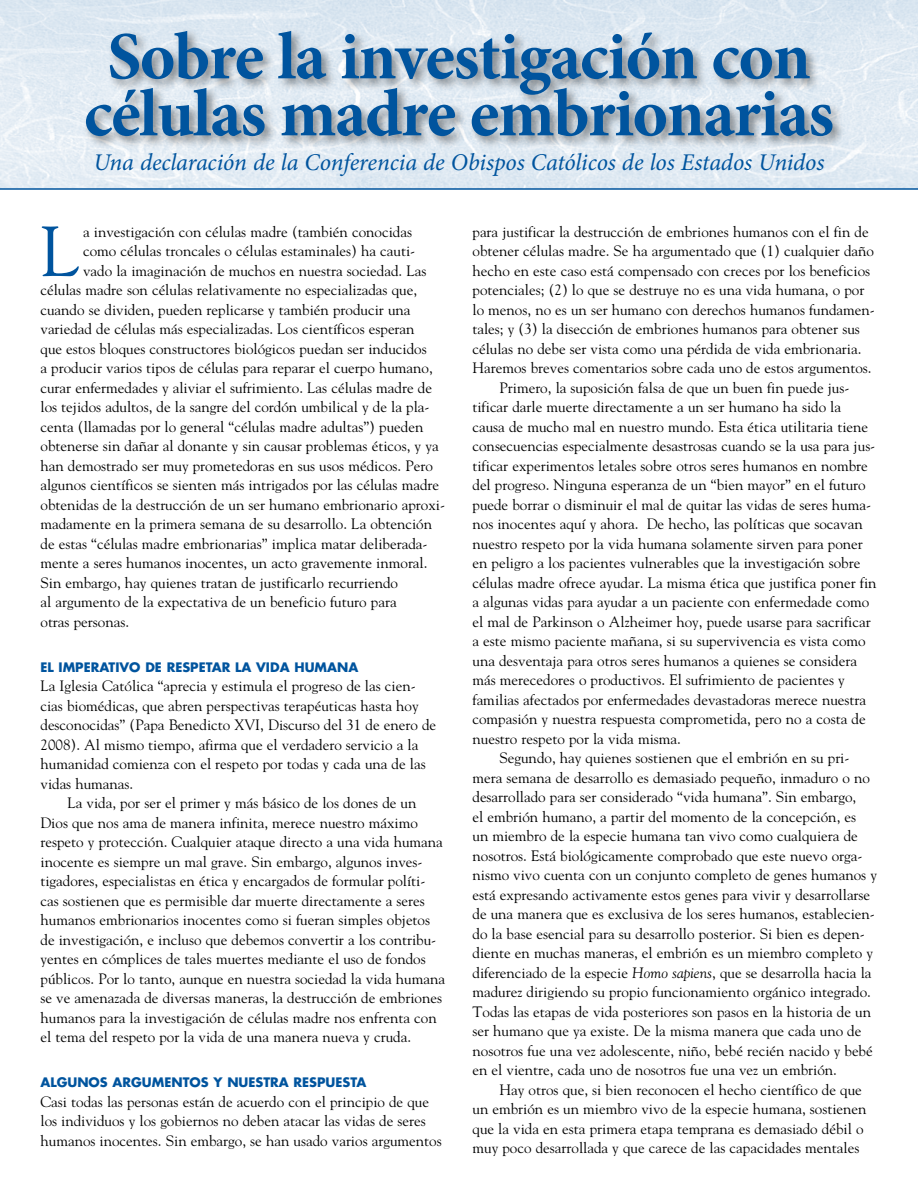
<style>
.page{position:relative;width:918px;height:1188px;background:#fff}
.page>*{position:absolute;margin:0;border:0;box-sizing:border-box;transform-origin:0 0}
.t1{font:70.35px "Goudy";color:#00549e}
.t2{font:700 67.5px/57px "Minion Pro";letter-spacing:-.02em;color:#00549e;text-align:center}
.t3{font:italic 24px "Minion Pro";letter-spacing:-.005em;color:#00549e}
.t4{font:15px/19.5px "Goudy";color:#000}
.t5{font:700 12.75px "Futura";color:#00549e}
.s1{font-style:italic}
</style>
<div class="page">
<img style="left:0;top:0;width:918px;height:188px">
<div style="left:81px;top:27px;width:766px;height:124px;background:#000;opacity:.45"></div>
<hr style="left:0;top:188px;width:918px;height:2px;background:#00549e">
<h2 class="t2" style="left:84px;top:27px;width:752px">Sobre la investigación con células madre embrionarias</h2>
<h3 class="t3" style="left:94px;top:146px;width:732px">Una declaración de la Conferencia de Obispos Católicos de los Estados Unidos</h3>
<h1 class="t1" style="left:40px;top:208px;width:41px">L</h1>
<p class="t4" style="left:83px;top:222px;width:330px">a investigación con células madre (también conocidas</p>
<p class="t4" style="left:83px;top:241px;width:334px">como células troncales o células estaminales) ha cauti-</p>
<p class="t4" style="left:83px;top:261px;width:345px">vado la imaginación de muchos en nuestra sociedad. Las</p>
<p class="t4" style="left:40px;top:280px;width:378px">células madre son células relativamente no especializadas que,</p>
<p class="t4" style="left:40px;top:300px;width:372px">cuando se dividen, pueden replicarse y también producir una</p>
<p class="t4" style="left:40px;top:319px;width:376px">variedad de células más especializadas. Los científicos esperan</p>
<p class="t4" style="left:40px;top:339px;width:388px">que estos bloques constructores biológicos puedan ser inducidos</p>
<p class="t4" style="left:40px;top:358px;width:394px">a producir varios tipos de células para reparar el cuerpo humano,</p>
<p class="t4" style="left:40px;top:378px;width:393px">curar enfermedades y aliviar el sufrimiento. Las células madre de</p>
<p class="t4" style="left:40px;top:397px;width:390px">los tejidos adultos, de la sangre del cordón umbilical y de la pla-</p>
<p class="t4" style="left:40px;top:417px;width:384px">centa (llamadas por lo general “células madre adultas”) pueden</p>
<p class="t4" style="left:40px;top:436px;width:400px">obtenerse sin dañar al donante y sin causar problemas éticos, y ya</p>
<p class="t4" style="left:40px;top:456px;width:394px">han demostrado ser muy prometedoras en sus usos médicos. Pero</p>
<p class="t4" style="left:40px;top:475px;width:400px">algunos científicos se sienten más intrigados por las células madre</p>
<p class="t4" style="left:40px;top:495px;width:406px">obtenidas de la destrucción de un ser humano em-brio-na-rio aproxi-</p>
<p class="t4" style="left:40px;top:514px;width:393px">madamente en la primera semana de su desarrollo. La obtención</p>
<p class="t4" style="left:40px;top:534px;width:389px">de estas “células madre embrionarias” implica matar deliberada-</p>
<p class="t4" style="left:40px;top:553px;width:389px">mente a seres humanos inocentes, un acto gravemente inmoral.</p>
<p class="t4" style="left:40px;top:573px;width:359px">Sin embargo, hay quienes tratan de justificarlo re-cu-rriendo</p>
<p class="t4" style="left:40px;top:592px;width:358px">al argumento de la expectativa de un beneficio futuro para</p>
<p class="t4" style="left:40px;top:612px;width:90px">otras personas.</p>
<p class="t5" style="left:40px;top:659px;width:319px">EL IMPERATIVO DE RESPETAR LA VIDA HUMANA</p>
<p class="t4" style="left:40px;top:676px;width:397px">La Iglesia Católica “aprecia y estimula el progreso de las cien&shy;cias biomédicas, que abren perspectivas terapéuticas hasta hoy desconocidas” (Papa Benedicto XVI, Discurso del 31 de enero de 2008). Al mismo tiempo, afirma que el verdadero servicio a la humanidad comienza con el respeto por todas y cada una de las vidas humanas.</p>
<p class="t4" style="left:40px;top:793px;width:406px;text-indent:27px">La vida, por ser el primer y más básico de los dones de un Dios que nos ama de manera infinita, merece nuestro máximo respeto y protección. Cualquier ataque directo a una vida humana inocente es siempre un mal grave. Sin embargo, algunos inves&shy;tigadores, especialistas en ética y encargados de formular políti&shy;cas sostienen que es permisible dar muerte directamente a seres humanos embrionarios inocentes como si fueran simples objetos de investigación, e incluso que debemos convertir a los contribu&shy;yentes en cómplices de tales muertes mediante el uso de fondos públicos. Por lo tanto, aunque en nuestra sociedad la vida humana se ve amenazada de diversas maneras, la destrucción de embriones humanos para la investigación de células madre nos enfrenta con el tema del respeto por la vida de una manera nueva y cruda.</p>
<p class="t5" style="left:40px;top:1074px;width:327px">ALGUNOS ARGUMENTOS Y NUESTRA RESPUESTA</p>
<p class="t4" style="left:40px;top:1092px;width:403px">Casi todas las personas están de acuerdo con el principio de que los individuos y los gobiernos no deben atacar las vidas de seres humanos inocentes. Sin embargo, se han usado varios argumentos</p>
<p class="t4" style="left:472px;top:222px;width:398px">para justificar la destrucción de embriones humanos con el fin de</p>
<p class="t4" style="left:472px;top:241px;width:403px">obtener células madre. Se ha argumentado que (1) cualquier daño</p>
<p class="t4" style="left:472px;top:261px;width:399px">hecho en este caso está compensado con creces por los beneficios</p>
<p class="t4" style="left:472px;top:280px;width:393px">potenciales; (2) lo que se destruye no es una vida humana, o por</p>
<p class="t4" style="left:472px;top:300px;width:404px">lo menos, no es un ser humano con derechos humanos fundamen-</p>
<p class="t4" style="left:472px;top:319px;width:389px">tales; y (3) la disección de embriones humanos para obtener sus</p>
<p class="t4" style="left:472px;top:339px;width:391px">células no debe ser vista como una pérdida de vida embrionaria.</p>
<p class="t4" style="left:472px;top:358px;width:401px">Haremos breves comentarios sobre cada uno de estos argumentos.</p>
<p class="t4" style="left:500px;top:378px;width:351px">Primero, la suposición falsa de que un buen fin puede jus-</p>
<p class="t4" style="left:472px;top:397px;width:370px">tificar darle muerte directamente a un ser humano ha sido la</p>
<p class="t4" style="left:472px;top:417px;width:397px">causa de mucho mal en nuestro mundo. Esta ética utilitaria tiene</p>
<p class="t4" style="left:472px;top:436px;width:404px">consecuencias especialmente desastrosas cuando se la usa para jus-</p>
<p class="t4" style="left:472px;top:456px;width:397px">tificar experimentos letales sobre otros seres humanos en nombre</p>
<p class="t4" style="left:472px;top:475px;width:395px">del progreso. Ninguna esperanza de un “bien mayor” en el futuro</p>
<p class="t4" style="left:472px;top:495px;width:400px">puede borrar o disminuir el mal de quitar las vidas de seres huma-</p>
<p class="t4" style="left:472px;top:514px;width:392px">nos inocentes aquí y ahora. De hecho, las políticas que socavan</p>
<p class="t4" style="left:472px;top:534px;width:392px">nuestro respeto por la vida humana solamente sirven para poner</p>
<p class="t4" style="left:472px;top:553px;width:389px">en peligro a los pacientes vulnerables que la investigación sobre</p>
<p class="t4" style="left:472px;top:573px;width:406px">células madre ofrece ayudar. La misma ética que justifica poner fin</p>
<p class="t4" style="left:472px;top:592px;width:398px">a algunas vidas para ayudar a un paciente con enfermedade como</p>
<p class="t4" style="left:472px;top:612px;width:400px">el mal de Parkinson o Alzheimer hoy, puede usarse para sacrificar</p>
<p class="t4" style="left:472px;top:631px;width:395px">a este mismo paciente mañana, si su supervivencia es vista como</p>
<p class="t4" style="left:472px;top:651px;width:386px">una desventaja para otros seres humanos a quienes se considera</p>
<p class="t4" style="left:472px;top:670px;width:374px">más merecedores o productivos. El sufrimiento de pacientes y</p>
<p class="t4" style="left:472px;top:690px;width:395px">familias afectados por enfermedades devastadoras merece nuestra</p>
<p class="t4" style="left:472px;top:709px;width:395px">compasión y nuestra respuesta comprometida, pero no a costa de</p>
<p class="t4" style="left:472px;top:729px;width:210px">nuestro respeto por la vida misma.</p>
<p class="t4" style="left:500px;top:748px;width:351px">Segundo, hay quienes sostienen que el embrión en su pri-</p>
<p class="t4" style="left:472px;top:768px;width:399px">mera semana de desarrollo es demasiado pequeño, inmaduro o no</p>
<p class="t4" style="left:472px;top:787px;width:385px">desarrollado para ser considerado “vida humana”. Sin embargo,</p>
<p class="t4" style="left:472px;top:807px;width:385px">el embrión humano, a partir del momento de la concepción, es</p>
<p class="t4" style="left:472px;top:826px;width:387px">un miembro de la especie humana tan vivo como cualquiera de</p>
<p class="t4" style="left:472px;top:846px;width:392px">nosotros. Está biológicamente comprobado que este nuevo or-ga-</p>
<p class="t4" style="left:472px;top:865px;width:406px">nismo vivo cuenta con un conjunto completo de genes humanos y</p>
<p class="t4" style="left:472px;top:885px;width:399px">está expresando activamente estos genes para vivir y desarrollarse</p>
<p class="t4" style="left:472px;top:904px;width:404px">de una manera que es exclusiva de los seres humanos, establecien-</p>
<p class="t4" style="left:472px;top:924px;width:394px">do la base esencial para su desarrollo posterior. Si bien es depen-</p>
<p class="t4" style="left:472px;top:943px;width:402px">diente en muchas maneras, el embrión es un miembro completo y</p>
<p class="t4" style="left:472px;top:963px;width:401px">diferenciado de la especie <span class="s1">Homo sapiens</span>, que se desarrolla hacia la</p>
<p class="t4" style="left:472px;top:982px;width:400px">madurez dirigiendo su propio funcionamiento orgánico integrado.</p>
<p class="t4" style="left:472px;top:1002px;width:400px">Todas las etapas de vida posteriores son pasos en la historia de un</p>
<p class="t4" style="left:472px;top:1021px;width:390px">ser humano que ya existe. De la misma manera que cada uno de</p>
<p class="t4" style="left:472px;top:1041px;width:402px">nosotros fue una vez adolescente, niño, bebé recién nacido y bebé</p>
<p class="t4" style="left:472px;top:1060px;width:366px">en el vientre, cada uno de nosotros fue una vez un embrión.</p>
<p class="t4" style="left:500px;top:1080px;width:364px">Hay otros que, si bien reconocen el hecho científico de que</p>
<p class="t4" style="left:472px;top:1099px;width:396px">un embrión es un miembro vivo de la especie humana, sostienen</p>
<p class="t4" style="left:472px;top:1119px;width:393px">que la vida en esta primera etapa temprana es demasiado débil o</p>
<p class="t4" style="left:472px;top:1138px;width:388px">muy poco desarrollada y que carece de las capacidades mentales</p>
</div>
